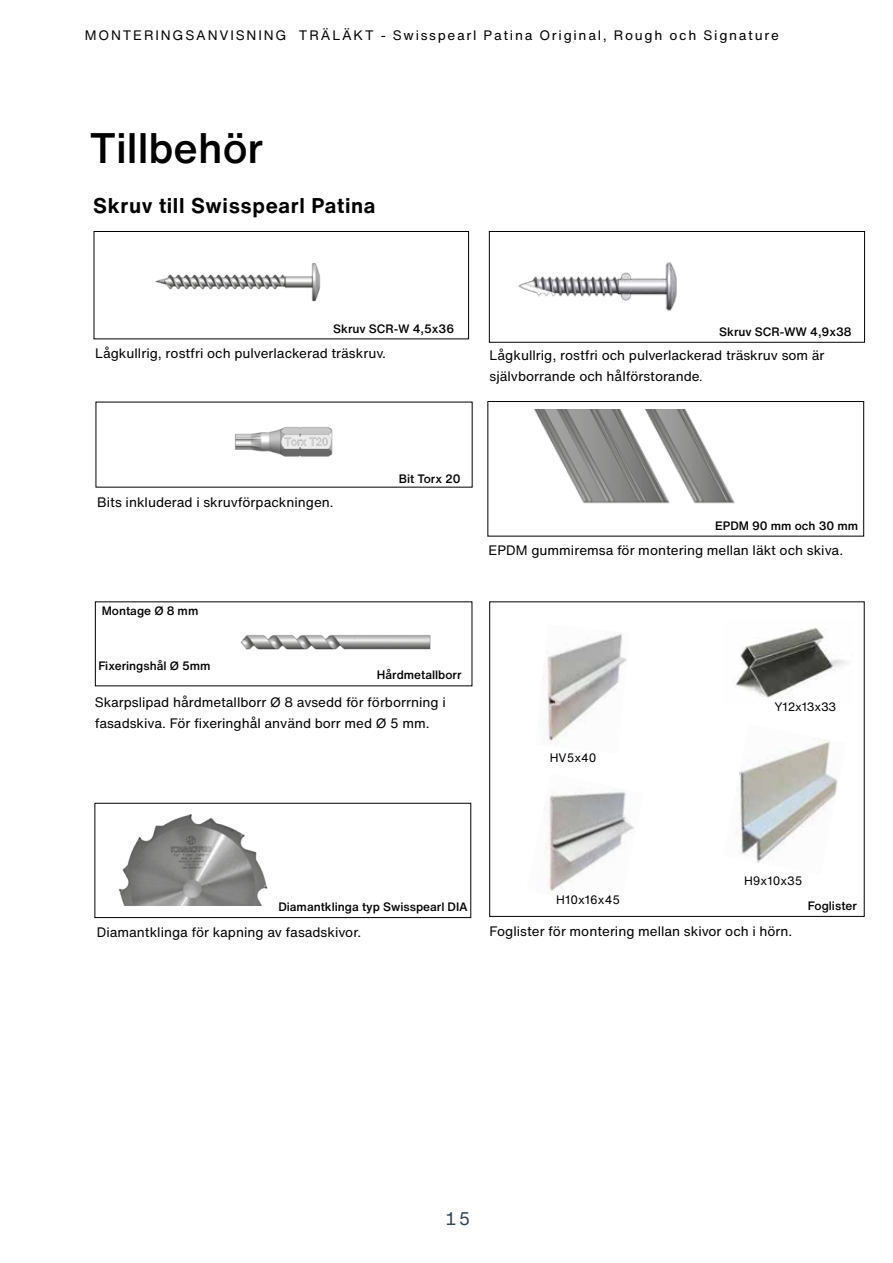
<style>
.page{position:relative;width:893px;height:1263px;background:#fff}
.page>*{position:absolute;margin:0;border:0;box-sizing:border-box;transform-origin:0 0}
.t1{font:500 42px "Helvetica Now Text";color:#000}
.t2{font:700 21px "Helvetica Now Text";letter-spacing:.03em;color:#000}
.t3{font:18px "Helvetica Now Text";color:#344552}
.t4{font:13.5px/21px "Helvetica Now Text";color:#000}
.t5{font:13.5px "Helvetica Now Text";letter-spacing:.125em;color:#000}
.t6{font:500 12px "Helvetica Now Text";color:#000}
.t7{font:12px "Helvetica Now Text";color:#000}
.s1{font-family:"Neutraface 2 Text"}
</style>
<div class="page">
<div style="left:488px;top:401px;width:376px;height:135px;border:1px solid #000"></div>
<div style="left:489px;top:602px;width:375px;height:315px;border:1px solid #000"></div>
<div style="left:95px;top:803px;width:376px;height:115px;border:1px solid #000"></div>
<img style="left:545px;top:634px;width:82px;height:110px">
<img style="left:544px;top:789px;width:90px;height:103px">
<img style="left:736px;top:739px;width:102px;height:124px">
<img style="left:735px;top:627px;width:112px;height:71px">
<img style="left:240px;top:635px;width:191px;height:15px">
<img style="left:235px;top:427px;width:98px;height:30px">
<img style="left:533px;top:409px;width:202px;height:95px">
<img style="left:155px;top:262px;width:166px;height:40px">
<div style="left:94px;top:231px;width:375px;height:108px;border:1px solid #000"></div>
<img style="left:518px;top:262px;width:159px;height:49px">
<div style="left:489px;top:231px;width:376px;height:112px;border:1px solid #000"></div>
<img style="left:118px;top:814px;width:150px;height:92px">
<p class="t5" style="left:85px;top:27px;width:696px">MONTERINGSANVISNING TRÄLÄKT - Swisspearl Patina Original, Rough och Signature</p>
<h1 class="t1" style="left:90px;top:120px;width:175px">Tillbehör</h1>
<h2 class="t2" style="left:93px;top:191px;width:284px">Skruv till Swisspearl Patina</h2>
<p class="t6" style="left:333px;top:321px;width:122px">Skruv SCR-W 4,5x36</p>
<p class="t4" style="left:95px;top:342px;width:292px">Lågkullrig, rostfri och pulverlackerad träskruv.</p>
<p class="t6" style="left:719px;top:324px;width:134px">Skruv SCR-WW 4,9x38</p>
<p class="t4" style="left:490px;top:345px;width:336px">Lågkullrig, rostfri och pulverlackerad träskruv som är självborrande och hålförstorande<span class="s1">.</span></p>
<p class="t4" style="left:97px;top:492px;width:238px">Bits inkluderad i skruvförpackningen.</p>
<p class="t6" style="left:102px;top:603px;width:98px">Montage Ø 8 mm</p>
<p class="t6" style="left:98px;top:657px;width:114px">Fixeringshål Ø 5mm</p>
<p class="t6" style="left:399px;top:471px;width:63px">Bit Torx 20</p>
<p class="t6" style="left:377px;top:666px;width:86px">Hårdmetallborr</p>
<p class="t4" style="left:95px;top:692px;width:352px">Skarpslipad hårdmetallborr Ø 8 avsedd för förborrning i fasadskiva. För fixeringhål använd borr med Ø 5 mm.</p>
<p class="t6" style="left:715px;top:517px;width:145px">EPDM 90 mm och 30 mm</p>
<p class="t4" style="left:489px;top:540px;width:356px">EPDM gummiremsa för montering mellan läkt och skiva.</p>
<p class="t7" style="left:550px;top:750px;width:48px">HV5x40</p>
<p class="t7" style="left:774px;top:699px;width:63px">Y12x13x33</p>
<p class="t6" style="left:278px;top:899px;width:191px">Diamantklinga typ Swisspearl DIA</p>
<p class="t4" style="left:97px;top:922px;width:266px">Diamantklinga för kapning av fasadskivor.</p>
<p class="t7" style="left:556px;top:892px;width:65px">H10x16x45</p>
<p class="t7" style="left:744px;top:873px;width:60px">H9x10x35</p>
<p class="t6" style="left:808px;top:898px;width:51px">Foglister</p>
<p class="t4" style="left:489px;top:921px;width:304px">Foglister för montering mellan skivor och i hörn.</p>
<h3 class="t3" style="left:445px;top:1207px;width:27px">15</h3>
</div>
